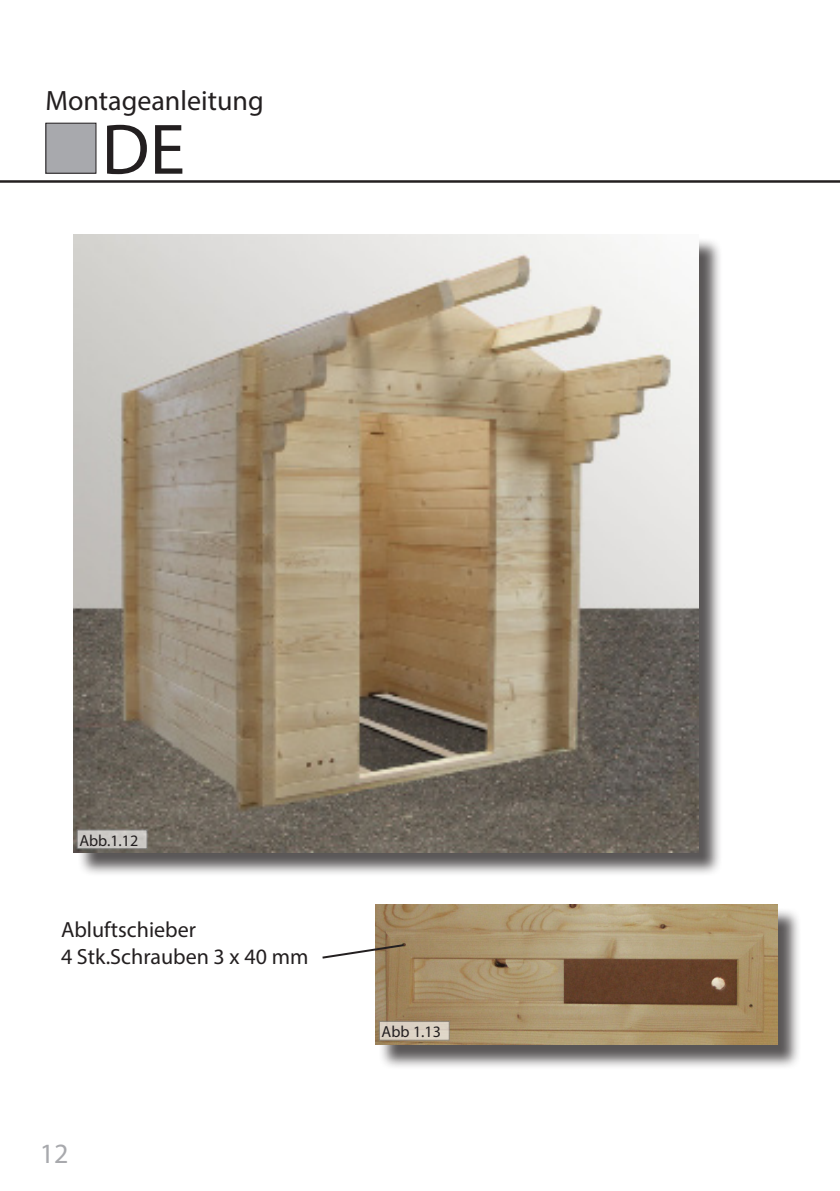
<style>
.page{position:relative;width:840px;height:1191px;background:#fff}
.page>*{position:absolute;margin:0;border:0;box-sizing:border-box;transform-origin:0 0}
.t1{font:72px "Myriad Pro";color:#231f20}
.t2{font:28px "Myriad Pro";color:#231f20}
.t3{font:28px "Myriad Pro";color:#a8a9ad}
.t4{font:22px "Myriad Pro";color:#231f20}
.t5{font:16px "Myriad Pro";color:#231f20}
</style>
<div class="page">
<div style="left:77px;top:237px;width:645px;height:640px;background:#231f20;opacity:.75"></div>
<img style="left:74px;top:234px;width:623px;height:618px">
<hr style="left:0;top:180px;width:839px;height:2px;background:#231f20">
<div style="left:378px;top:907px;width:423px;height:163px;background:#231f20;opacity:.75"></div>
<img style="left:375px;top:904px;width:401px;height:141px">
<div style="left:46px;top:123px;width:50px;height:50px;background:#a8a9ad"></div>
<div style="left:45px;top:123px;width:51px;height:51px;border:1px solid #231f20"></div>
<div style="left:378px;top:1020px;width:71px;height:20px;background:#dcd2c4;border:1px solid #808285"></div>
<svg style="left:322px;top:943px;width:83px;height:17px"></svg>
<div style="left:77px;top:829px;width:70px;height:20px;background:#ccc9c6;border:1px solid #808285"></div>
<p class="t2" style="left:45px;top:83px;width:220px">Montageanleitung</p>
<p class="t1" style="left:101px;top:105px;width:85px">DE</p>
<p class="t5" style="left:79px;top:830px;width:60px">Abb.1.12</p>
<p class="t4" style="left:61px;top:916px;width:136px">Abluftschieber</p>
<p class="t4" style="left:61px;top:942px;width:249px">4 Stk.Schrauben 3 x 40 mm</p>
<p class="t3" style="left:40px;top:1135px;width:30px">12</p>
<p class="t5" style="left:381px;top:1021px;width:61px">Abb 1.13</p>
</div>
